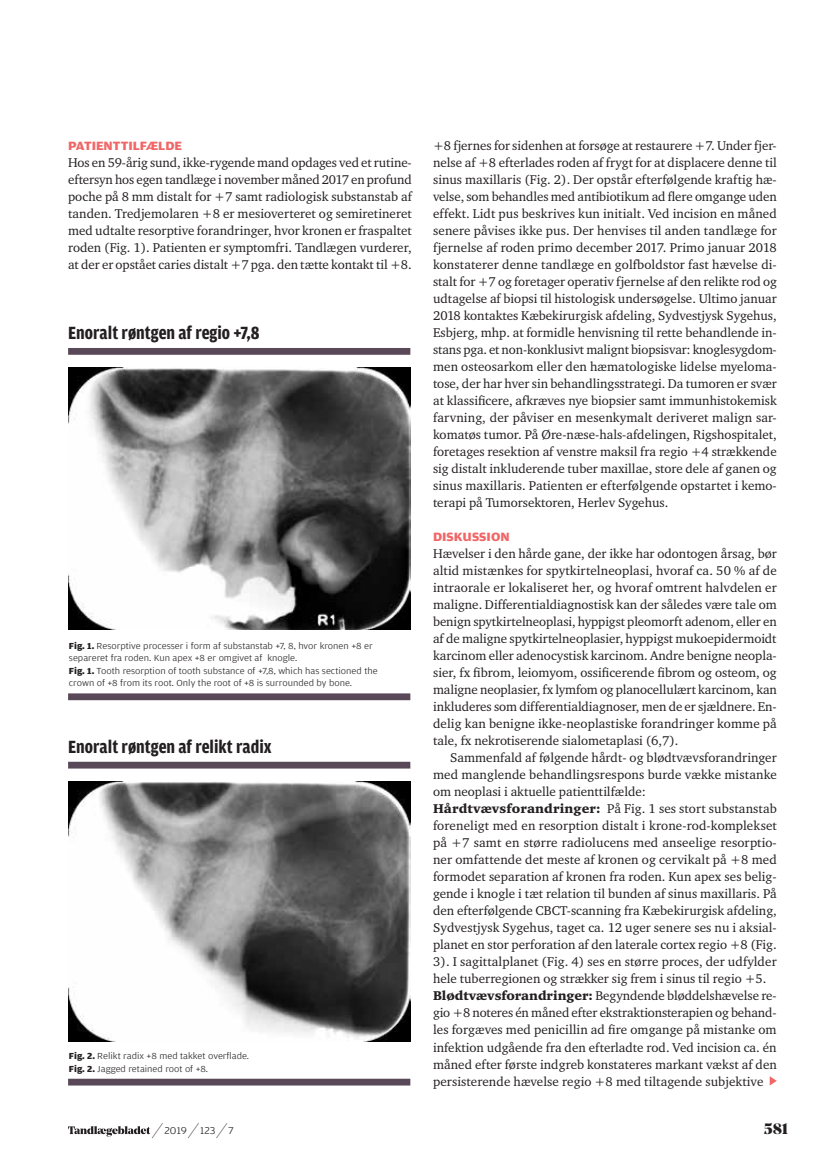
<style>
.page{position:relative;width:830px;height:1157px;background:#fff}
.page>*{position:absolute;margin:0;border:0;box-sizing:border-box;transform-origin:0 0}
.t1{font:700 18.75px "Amplitude Condensed";color:#231f20}
.t2{font:900 15px "Noe Display";color:#231f20}
.t3{font:13.05px/17px "Charter ITC";color:#231f20;text-align:justify}
.t4{font:700 12.75px "Amplitude Wide";color:#f16666}
.t5{font:300 10.5px "Amplitude Wide";letter-spacing:.02em;color:#231f20}
.t6{font:300 9.3px/12.5px "Amplitude Wide";color:#231f20}
.s1{font-weight:700}
.s2{font-family:"Noe Display";font-weight:900;font-size:21px}
.s3{font-family:"Charter ITC Blac"}
</style>
<div class="page">
<svg style="left:769px;top:1076px;width:7px;height:9px"></svg>
<svg style="left:68px;top:348px;width:342px;height:352px"></svg>
<img style="left:68px;top:368px;width:342px;height:261px">
<svg style="left:68px;top:761px;width:342px;height:324px"></svg>
<img style="left:68px;top:781px;width:342px;height:260px">
<svg style="left:68px;top:1126px;width:82px;height:10px"></svg>
<p class="t4" style="left:68px;top:138px;width:115px">PATIENTTILFÆLDE</p>
<p class="t3" style="left:68px;top:153px;width:345px">Hos en 59-årig sund, ikke-rygende mand opdages ved et rutine&shy;eftersyn hos egen tandlæge i november måned 2017 en profund poche på 8 mm distalt for +7 samt radiologisk substanstab af tanden. Tredjemolaren +8 er mesioverteret og semiretineret med udtalte resorptive forandringer, hvor kronen er fraspaltet roden (Fig. 1). Patienten er symptomfri. Tandlægen vurderer, at der er opstået caries distalt +7 pga. den tætte kontakt til +8.</p>
<h1 class="t1" style="left:68px;top:323px;width:193px">Enoralt røntgen af regio +7,8</h1>
<p class="t6" style="left:69px;top:639px;width:310px"><span class="s1">Fig. 1.</span> Resorptive processer i form af substanstab +7, 8, hvor kronen +8 er separeret fra roden. Kun apex +8 er omgivet af knogle.<br><span class="s1">Fig. 1.</span> Tooth resorption of tooth substance of +7,8, which has sectioned the crown of +8 from its root. Only the root of +8 is surrounded by bone.</p>
<h1 class="t1" style="left:68px;top:737px;width:205px">Enoralt røntgen af relikt radix</h1>
<p class="t6" style="left:69px;top:1049px;width:182px"><span class="s1">Fig. 2.</span> Relikt radix +8 med takket overflade.<br><span class="s1">Fig. 2.</span> Jagged retained root of +8.</p>
<p class="t5" style="left:157px;top:1124px;width:78px"><span class="s2">∕</span> 2019 <span class="s2">∕</span> 123 <span class="s2">∕</span> 7</p>
<p class="t3" style="left:433px;top:136px;width:345px">+8 fjernes for sidenhen at forsøge at restaurere +7. Under fjer&shy;nelse af +8 efterlades roden af frygt for at displacere denne til sinus maxillaris (Fig. 2). Der opstår efterfølgende kraftig hæ&shy;velse, som behandles med antibiotikum ad flere omgange uden effekt. Lidt pus beskrives kun initialt. Ved incision en måned senere påvises ikke pus. Der henvises til anden tandlæge for fjernelse af roden primo december 2017. Primo januar 2018 konstaterer denne tandlæge en golfboldstor fast hævelse di&shy;stalt for +7 og foretager operativ fjernelse af den relikte rod og udtagelse af biopsi til histologisk undersøgelse. Ultimo januar 2018 kontaktes Kæbekirurgisk afdeling, Sydvestjysk Sygehus, Esbjerg, mhp. at formidle henvisning til rette behandlende in&shy;stans pga. et non-konklusivt malignt biopsisvar: knoglesygdom&shy;men osteosarkom eller den hæmatologiske lidelse myeloma&shy;tose, der har hver sin behandlingsstrategi. Da tumoren er svær at klassificere, afkræves nye biopsier samt immunhistokemisk farvning, der påviser en mesenkymalt deriveret malign sar&shy;komatøs tumor. På Øre-næse-hals-afdelingen, Rigshospitalet, foretages resektion af venstre maksil fra regio +4 strækkende sig distalt inkluderende tuber maxillae, store dele af ganen og sinus maxillaris. Patienten er efterfølgende opstartet i kemo&shy;terapi på Tumorsektoren, Herlev Sygehus.</p>
<p class="t4" style="left:433px;top:530px;width:78px">DISKUSSION</p>
<p class="t3" style="left:433px;top:545px;width:345px">Hævelser i den hårde gane, der ikke har odontogen årsag, bør altid mistænkes for spytkirtelneoplasi, hvoraf ca. 50 % af de intraorale er lokaliseret her, og hvoraf omtrent halvdelen er maligne. Differentialdiagnostisk kan der således være tale om benign spytkirtelneoplasi, hyppigst pleomorft adenom, eller en af de maligne spytkirtelneoplasier, hyppigst mukoepidermoidt karcinom eller adenocystisk karcinom. Andre benigne neopla&shy;sier, fx fibrom, leiomyom, ossificerende fibrom og osteom, og maligne neoplasier, fx lymfom og planocellulært karcinom, kan inkluderes som differentialdiagnoser, men de er sjældnere. En&shy;delig kan benigne ikke-neoplastiske forandringer komme på tale, fx nekrotiserende sialometaplasi (6,7).</p>
<p class="t3" style="left:433px;top:749px;width:345px;text-align:left;text-indent:17px">Sammenfald af følgende hårdt- og blødtvævsforandringer med manglende behandlingsrespons burde vække mistanke om neoplasi i aktuelle patienttilfælde:<br><span class="s3">Hårdtvævsforandringer:</span> På Fig. 1 ses stort substanstab foreneligt med en resorption distalt i krone-rod-komplekset på +7 samt en større radiolucens med anseelige resorptio&shy;ner omfattende det meste af kronen og cervikalt på +8 med formodet separation af kronen fra roden. Kun apex ses belig&shy;gende i knogle i tæt relation til bunden af sinus maxillaris. På den efterfølgende CBCT-scanning fra Kæbekirurgisk afdeling, Sydvestjysk Sygehus, taget ca. 12 uger senere ses nu i aksial&shy;planet en stor perforation af den laterale cortex regio +8 (Fig.<br>3). I sagittalplanet (Fig. 4) ses en større proces, der udfylder hele tuberregionen og strækker sig frem i sinus til regio +5.<br><span class="s3">Blødtvævsforandringer:</span> Begyndende bløddelshævelse re&shy;gio +8 noteres én måned efter ekstraktionsterapien og behand&shy;les forgæves med penicillin ad fire omgange på mistanke om infektion udgående fra den efterladte rod. Ved incision ca. én måned efter første indgreb konstateres markant vækst af den persisterende hævelse regio +8 med tiltagende subjektive</p>
<p class="t2" style="left:763px;top:1118px;width:26px">581</p>
</div>
